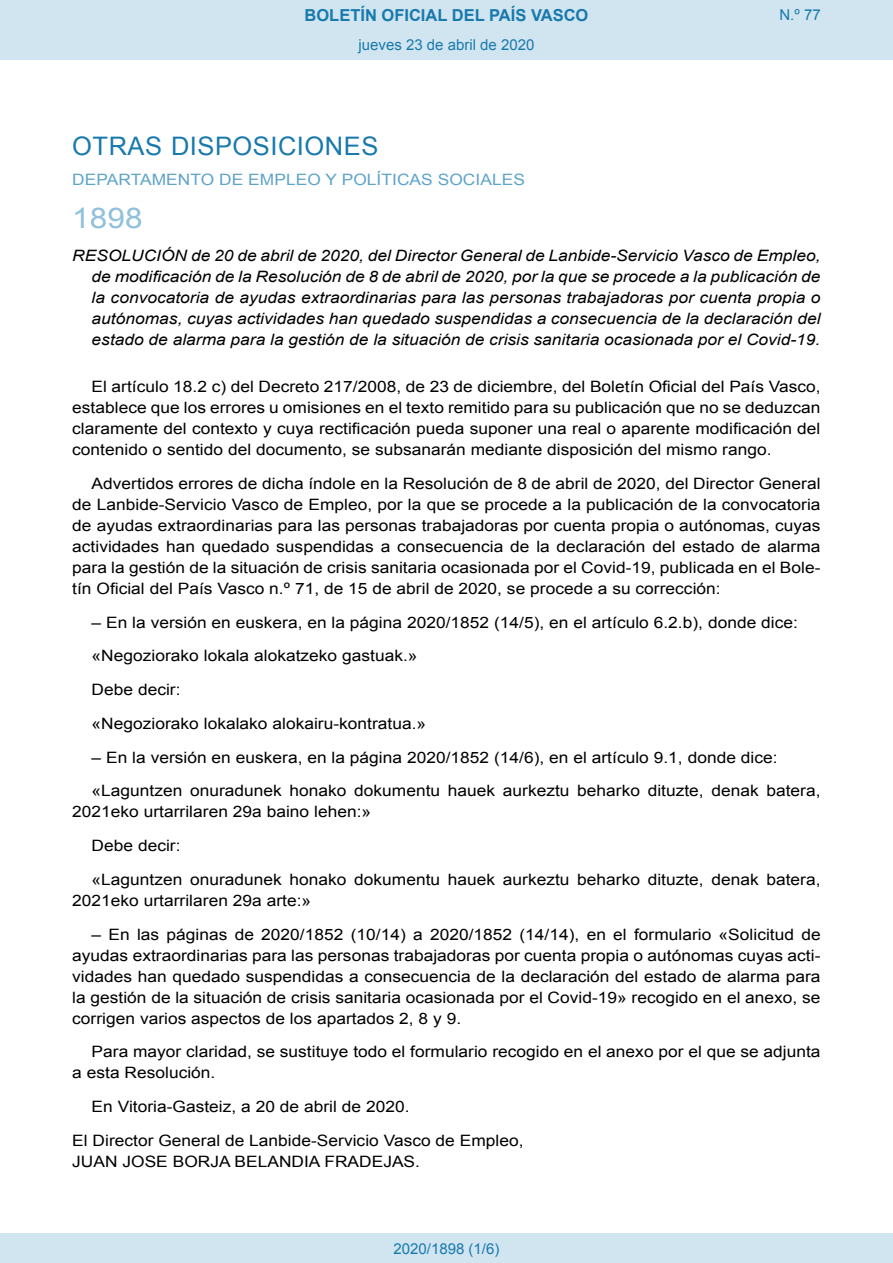
<style>
.page{position:relative;width:893px;height:1263px;background:#fff}
.page>*{position:absolute;margin:0;border:0;box-sizing:border-box;transform-origin:0 0}
.BOPVOrden{font:28.5px "Arial";color:#90c0db;scale:1.11 1}
.BOPVSeccion{font:25.5px "Arial";letter-spacing:.02em;color:#1879ad}
.t1{font:700 16.5px "Arial";color:#1879ad}
.BOPVDetalle{font:15.6px/21px "Arial";color:#000;text-align:justify;scale:1.11 1}
.BOPVTitulo{font:italic 15.6px/21px "Arial";color:#000;text-align:justify;scale:1.11 1}
.BOPVFirmaPuesto{font:15.6px "Arial";color:#000;scale:1.11 1}
.BOPVOrganismo{font:15.6px "Arial";letter-spacing:.005em;color:#5ea4ca;scale:1.11 1}
.BOPVFirmaLugFec{font:15.6px "Arial";color:#000;scale:1.11 1}
.BOPVFirmaNombre{font:15.6px "Arial";color:#000;scale:1.11 1}
.Paginacion_Centro{font:15px "Arial";color:#1879ad}
</style>
<div class="page">
<div style="left:0;top:0;width:893px;height:60px;background:#d0e5f0"></div>
<div style="left:0;top:1233px;width:893px;height:30px;background:#d0e5f0"></div>
<p class="t1" style="left:305px;top:4px;width:285px">BOLETÍN OFICIAL DEL PAÍS VASCO</p>
<p class="Paginacion_Centro" style="left:358px;top:35px;width:177px">jueves 23 de abril de 2020</p>
<p class="Paginacion_Centro" style="left:779px;top:5px;width:43px">N.º 77</p>
<p class="BOPVSeccion" style="left:72px;top:129px;width:308px">OTRAS DISPOSICIONES</p>
<p class="BOPVOrganismo" style="left:72px;top:169px;width:409px">DEPARTAMENTO DE EMPLEO Y POLÍTICAS SOCIALES</p>
<p class="BOPVOrden" style="left:72px;top:199px;width:65px">1898</p>
<p class="BOPVTitulo" style="left:92px;top:246px;width:658px;text-indent:-19px">RESOLUCIÓN de 20 de abril de 2020, del Director General de Lanbide-Servicio Vasco de Empleo, de modificación de la Resolución de 8 de abril de 2020, por la que se procede a la publicación de la convocatoria de ayudas extraordinarias para las personas trabajadoras por cuenta propia o autónomas, cuyas actividades han quedado suspendidas a consecuencia de la declaración del estado de alarma para la gestión de la situación de crisis sanitaria ocasionada por el Covid-19.</p>
<p class="BOPVDetalle" style="left:72px;top:376px;width:676px;text-indent:19px">El artículo 18.2 c) del Decreto 217/2008, de 23 de diciembre, del Boletín Oficial del País Vasco, establece que los errores u omisiones en el texto remitido para su publicación que no se deduzcan claramente del contexto y cuya rectificación pueda suponer una real o aparente modificación del contenido o sentido del documento, se subsanarán mediante disposición del mismo rango.</p>
<p class="BOPVDetalle" style="left:72px;top:473px;width:676px;text-indent:19px">Advertidos errores de dicha índole en la Resolución de 8 de abril de 2020, del Director General de Lanbide-Servicio Vasco de Empleo, por la que se procede a la publicación de la convocatoria de ayudas extraordinarias para las personas trabajadoras por cuenta propia o autónomas, cuyas actividades han quedado suspendidas a consecuencia de la declaración del estado de alarma para la gestión de la situación de crisis sanitaria ocasionada por el Covid-19, publicada en el Bole&shy;tín Oficial del País Vasco n.º 71, de 15 de abril de 2020, se procede a su corrección:</p>
<p class="BOPVDetalle" style="left:92px;top:612px;width:638px">– En la versión en euskera, en la página 2020/1852 (14/5), en el artículo 6.2.b), donde dice:</p>
<p class="BOPVDetalle" style="left:92px;top:645px;width:295px">«Negoziorako lokala alokatzeko gastuak.»</p>
<p class="BOPVDetalle" style="left:92px;top:679px;width:82px">Debe decir:</p>
<p class="BOPVDetalle" style="left:92px;top:713px;width:303px">«Negoziorako lokalako alokairu-kontratua.»</p>
<p class="BOPVDetalle" style="left:92px;top:747px;width:619px">– En la versión en euskera, en la página 2020/1852 (14/6), en el artículo 9.1, donde dice:</p>
<p class="BOPVDetalle" style="left:72px;top:780px;width:676px;text-indent:19px">«Laguntzen onuradunek honako dokumentu hauek aurkeztu beharko dituzte, denak batera,<br>2021eko urtarrilaren 29a baino lehen:»</p>
<p class="BOPVDetalle" style="left:92px;top:835px;width:82px">Debe decir:</p>
<p class="BOPVDetalle" style="left:72px;top:869px;width:676px;text-indent:19px">«Laguntzen onuradunek honako dokumentu hauek aurkeztu beharko dituzte, denak batera,<br>2021eko urtarrilaren 29a arte:»</p>
<p class="BOPVDetalle" style="left:72px;top:924px;width:676px;text-indent:19px">– En las páginas de 2020/1852 (10/14) a 2020/1852 (14/14), en el formulario «Solicitud de ayudas extraordinarias para las personas trabajadoras por cuenta propia o autónomas cuyas acti&shy;vidades han quedado suspendidas a consecuencia de la declaración del estado de alarma para la gestión de la situación de crisis sanitaria ocasionada por el Covid-19» recogido en el anexo, se corrigen varios aspectos de los apartados 2, 8 y 9.</p>
<p class="BOPVDetalle" style="left:72px;top:1041px;width:676px;text-indent:19px">Para mayor claridad, se sustituye todo el formulario recogido en el anexo por el que se adjunta a esta Resolución.</p>
<p class="BOPVFirmaLugFec" style="left:92px;top:1096px;width:288px">En Vitoria-Gasteiz, a 20 de abril de 2020.</p>
<p class="BOPVFirmaPuesto" style="left:72px;top:1130px;width:408px">El Director General de Lanbide-Servicio Vasco de Empleo,</p>
<p class="BOPVFirmaNombre" style="left:72px;top:1151px;width:315px">JUAN JOSE BORJA BELANDIA FRADEJAS.</p>
<p class="Paginacion_Centro" style="left:393px;top:1238px;width:107px">2020/1898 (1/6)</p>
</div>
